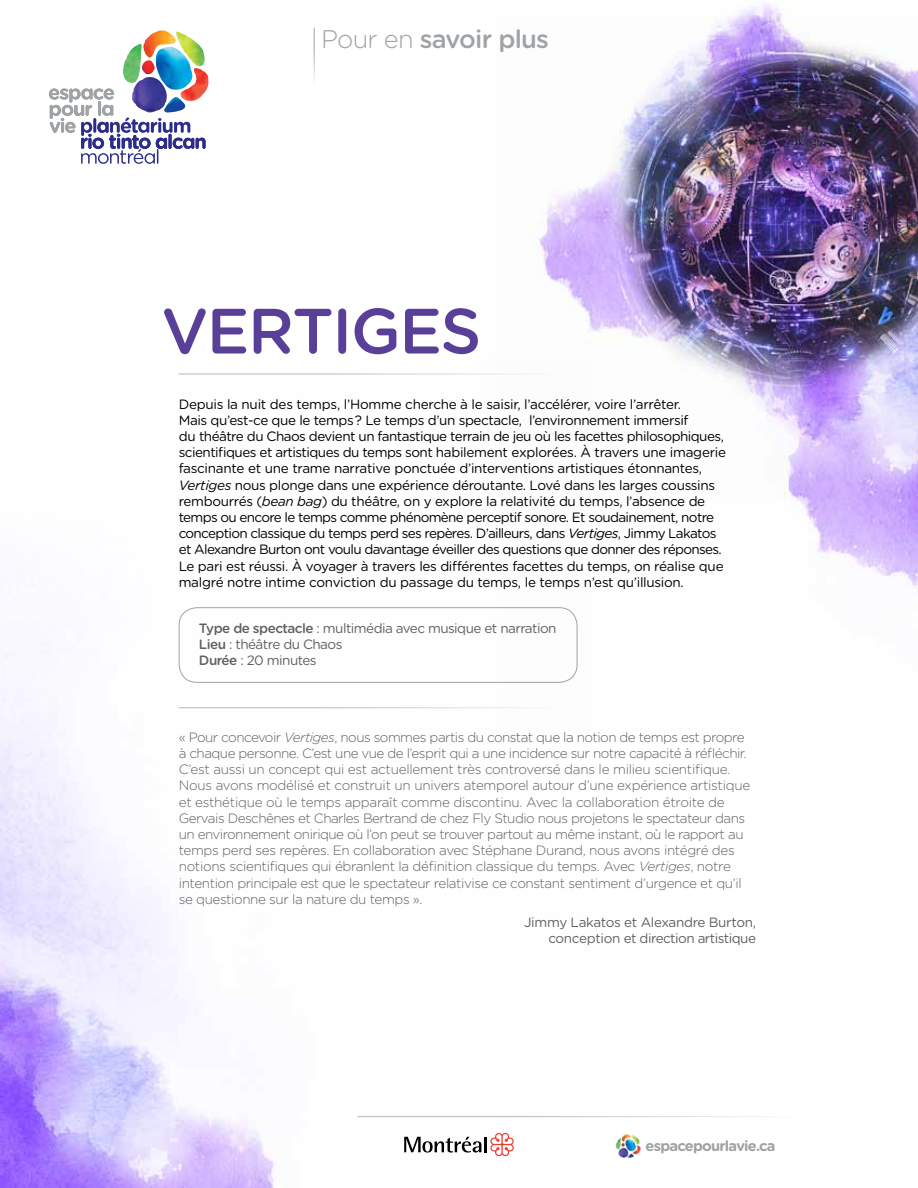
<style>
.page{position:relative;width:918px;height:1188px;background:#fff}
.page>*{position:absolute;margin:0;border:0;box-sizing:border-box;transform-origin:0 0}
.t1{font:500 63.9px "Gotham Rounded";letter-spacing:-.025em;color:#5a3f99}
.t2{font:500 25.5px "Gotham Rounded";color:#a0a3a6}
.t3{font:700 14.7px "Gotham Rounded";letter-spacing:-.05em;color:#9fa1a4}
.t4{font:13.5px/16.2px "Gotham Rounded";letter-spacing:-.03em;color:#000}
.t5{font:300 13.5px/16.2px "Gotham Rounded";letter-spacing:-.03em;color:#5f6062}
.t6{font:13.5px/16.2px "Gotham Rounded";letter-spacing:-.04em;color:#5f6062}
.s1{font-weight:300}
.s2{font-style:italic}
.s3{font-weight:500}
</style>
<div class="page">
<img style="left:0;top:373px;width:558px;height:815px">
<img style="left:500px;top:501px;width:418px;height:232px">
<img style="left:481px;top:3px;width:437px;height:498px">
<hr style="left:357px;top:1116px;width:561px;height:1px;background:#b6b8ba">
<img style="left:615px;top:1134px;width:26px;height:24px">
<svg style="left:404px;top:1133px;width:110px;height:23px"></svg>
<hr style="left:314px;top:28px;width:1px;height:77px;background:#9fa1a4">
<img style="left:134px;top:77px;width:22px;height:11px">
<img style="left:142px;top:60px;width:13px;height:15px">
<img style="left:143px;top:30px;width:33px;height:28px">
<img style="left:192px;top:68px;width:17px;height:22px">
<img style="left:123px;top:44px;width:19px;height:40px">
<img style="left:176px;top:31px;width:29px;height:36px">
<img style="left:156px;top:47px;width:36px;height:41px">
<svg style="left:49px;top:88px;width:157px;height:76px"></svg>
<div style="left:179px;top:608px;width:398px;height:75px;border:1px solid #a0a3a6;border-radius:18px"></div>
<hr style="left:179px;top:374px;width:521px;height:1px;background:#b6b8ba">
<hr style="left:179px;top:707px;width:522px;height:1px;background:#b6b8ba">
<h2 class="t2" style="left:321px;top:21px;width:230px"><span class="s1">Pour en</span> savoir plus</h2>
<h1 class="t1" style="left:161px;top:285px;width:321px">Vertiges</h1>
<p class="t4" style="left:179px;top:395px;width:549px">Depuis la nuit des temps, l’Homme cherche à le saisir, l’accélérer, voire l’arrêter.<br>Mais qu’est-ce que le temps ? Le temps d’un spectacle, l’environnement immersif<br>du théâtre du Chaos devient un fantastique terrain de jeu où les facettes philosophiques, scientifiques et artistiques du temps sont habilement explorées. À travers une imagerie fascinante et une trame narrative ponctuée d’interventions artistiques étonnantes, <span class="s2">Vertiges</span> nous plonge dans une expérience déroutante. Lové dans les larges coussins rembourrés (<span class="s2">bean bag</span>) du théâtre, on y explore la relativité du temps, l’absence de temps ou encore le temps comme phénomène perceptif sonore. Et soudainement, notre conception classique du temps perd ses repères. D’ailleurs, dans <span class="s2">Vertiges</span>, Jimmy Lakatos et Alexandre Burton ont voulu davantage éveiller des questions que donner des réponses.<br>Le pari est réussi. À voyager à travers les différentes facettes du temps, on réalise que malgré notre intime conviction du passage du temps, le temps n’est qu’illusion.</p>
<p class="t6" style="left:199px;top:619px;width:359px"><span class="s3">Type de spectacle</span> : multimédia avec musique et narration<br><span class="s3">Lieu</span> : théâtre du Chaos<br><span class="s3">Durée</span> : 20 minutes</p>
<p class="t5" style="left:179px;top:728px;width:573px">« Pour concevoir <span class="s2">Vertiges</span>, nous sommes partis du constat que la notion de temps est propre à chaque personne. C’est une vue de l’esprit qui a une incidence sur notre capacité à réfléchir.<br>C’est aussi un concept qui est actuellement très controversé dans le milieu scientifique.<br>Nous avons modélisé et construit un univers atemporel autour d’une expérience artistique et esthétique où le temps apparaît comme discontinu. Avec la collaboration étroite de Gervais Deschênes et Charles Bertrand de chez Fly Studio nous projetons le spectateur dans un environnement onirique où l’on peut se trouver partout au même instant, où le rapport au temps perd ses repères. En collaboration avec Stéphane Durand, nous avons intégré des notions scientifiques qui ébranlent la définition classique du temps. Avec <span class="s2">Vertiges</span>, notre intention principale est que le spectateur relativise ce constant sentiment d’urgence et qu’il se questionne sur la nature du temps ».</p>
<p class="t6" style="left:524px;top:913px;width:233px;text-align:right">Jimmy Lakatos et Alexandre Burton, conception et direction artistique</p>
<p class="t3" style="left:645px;top:1135px;width:131px">espacepourlavie.ca</p>
</div>
